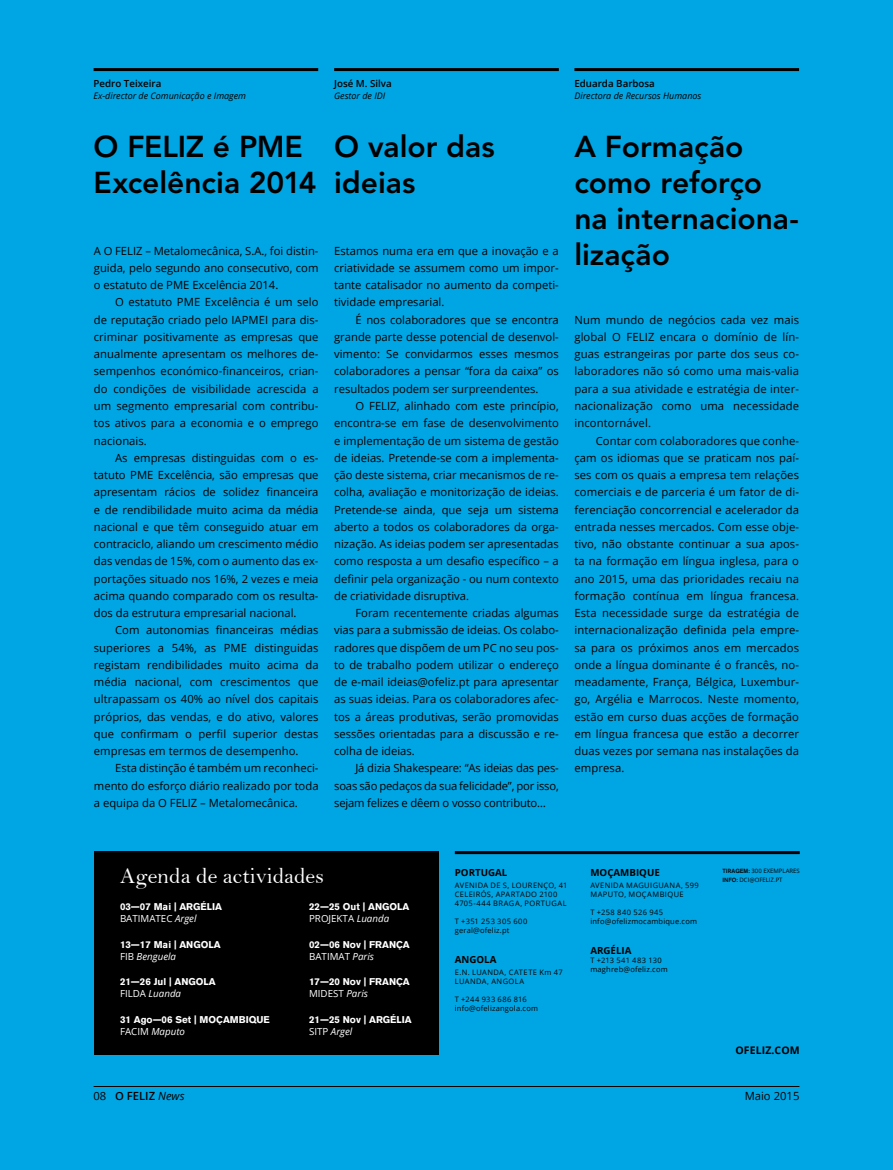
<style>
.page{position:relative;width:893px;height:1170px;background:#fff}
.page>*{position:absolute;margin:0;border:0;box-sizing:border-box;transform-origin:0 0}
.Head{font:800 30px/36px "Avenir LT Std";color:#000}
.Under_Head_01{font:22.5px "Bell";color:#fff}
.TEXT_FINAL{font:11.25px/17.2px "Open Sans";color:#000;text-align:justify}
.TEXT_FINAL-2{font:600 11.25px "Open Sans";color:#000}
.Note_Bold{font:700 10.5px "Open Sans";letter-spacing:.01em;color:#000}
.Date{font:700 9.75px "Akzidenz Grotesk BQ";color:#fff}
.Note_Regular{font:9.75px "Open Sans";color:#fff}
.Note_Regular-2{font:italic 9.75px "Open Sans";color:#fff}
.Note_Bold-2{font:600 9.75px "Open Sans";color:#000}
.Note_Bold-3{font:700 9.75px "Open Sans";color:#000}
.Note_Bold-4{font:italic 9px "Open Sans";color:#000}
.Note_Regular-3{font:italic 9px "Open Sans";color:#000}
.NOTES_Frutiger{font:7.5px "Open Sans";letter-spacing:.045em;color:#000}
.NOTES_Frutiger-2{font:7.5px "Open Sans";letter-spacing:.025em;color:#000}
.Note_Regular-4{font:6px "Open Sans";color:#000}
.s1{font-style:italic}
.s2{font-style:normal}
.s3{font-family:"Akzidenz Grotesk BQ";font-weight:500}
.s4{font-weight:400}
.s5{font-weight:400;font-style:italic}
</style>
<div class="page">
<div style="left:0;top:0;width:893px;height:1169px;background:#00a5e3"></div>
<hr style="left:94px;top:68px;width:224px;height:3px;background:#000">
<hr style="left:334px;top:68px;width:225px;height:3px;background:#000">
<hr style="left:574px;top:68px;width:225px;height:3px;background:#000">
<div style="left:94px;top:851px;width:344px;height:203px;background:#000"></div>
<hr style="left:455px;top:851px;width:345px;height:3px;background:#000">
<hr style="left:94px;top:1085px;width:705px;height:1px;background:#000">
<p class="Note_Bold-2" style="left:94px;top:76px;width:69px">Pedro Teixeira</p>
<p class="Note_Bold-4" style="left:94px;top:89px;width:154px">Ex-director de Comunicação e Imagem</p>
<p class="Note_Bold-2" style="left:334px;top:76px;width:59px">José M. Silva</p>
<p class="Note_Regular-3" style="left:334px;top:89px;width:53px">Gestor de IDI</p>
<p class="Note_Bold-2" style="left:574px;top:76px;width:82px">Eduarda Barbosa</p>
<p class="Note_Bold-4" style="left:574px;top:89px;width:129px">Directora de Recursos Humanos</p>
<p class="Head" style="left:94px;top:128px;width:224px">O FELIZ é PME<br>Excelência 2014</p>
<p class="TEXT_FINAL" style="left:94px;top:242px;width:226px">A O FELIZ – Metalomecânica, S.A., foi distin&shy;guida, pelo segundo ano consecutivo, com o estatuto de PME Excelência 2014.</p>
<p class="TEXT_FINAL" style="left:94px;top:293px;width:226px;text-indent:21px">O estatuto PME Excelência é um selo de reputação criado pelo IAPMEI para dis&shy;criminar positivamente as empresas que anualmente apresentam os melhores de&shy;sempenhos económico-financeiros, crian&shy;do condições de visibilidade acrescida a um segmento empresarial com contribu&shy;tos ativos para a economia e o emprego nacionais.</p>
<p class="TEXT_FINAL" style="left:94px;top:449px;width:226px;text-indent:21px">As empresas distinguidas com o es&shy;tatuto PME Excelência, são empresas que apresentam rácios de solidez financeira e de rendibilidade muito acima da média nacional e que têm conseguido atuar em contraciclo, aliando um crescimento médio das vendas de 15%, com o aumento das ex&shy;portações situado nos 16%, 2 vezes e meia acima quando comparado com os resulta&shy;dos da estrutura empresarial nacional.</p>
<p class="TEXT_FINAL" style="left:94px;top:621px;width:226px;text-indent:21px">Com autonomias financeiras médias superiores a 54%, as PME distinguidas registam rendibilidades muito acima da média nacional, com crescimentos que ultrapassam os 40% ao nível dos capitais próprios, das vendas, e do ativo, valores que confirmam o perfil superior destas empresas em termos de desempenho.</p>
<p class="TEXT_FINAL" style="left:94px;top:759px;width:226px;text-indent:21px">Esta distinção é também um reconheci&shy;mento do esforço diário realizado por toda a equipa da O FELIZ – Metalomecânica.</p>
<p class="Head" style="left:334px;top:128px;width:162px">O valor das ideias</p>
<p class="TEXT_FINAL" style="left:334px;top:242px;width:226px">Estamos numa era em que a inovação e a criatividade se assumem como um impor&shy;tante catalisador no aumento da competi&shy;tividade empresarial.</p>
<p class="TEXT_FINAL" style="left:334px;top:311px;width:226px;text-indent:21px">É nos colaboradores que se encontra grande parte desse potencial de desenvol&shy;vimento: Se convidarmos esses mesmos colaboradores a pensar “fora da caixa” os resultados podem ser surpreendentes.</p>
<p class="TEXT_FINAL" style="left:334px;top:397px;width:226px;text-indent:21px">O FELIZ, alinhado com este princípio, encontra-se em fase de desenvolvimento e implementação de um sistema de gestão de ideias. Pretende-se com a implementa&shy;ção deste sistema, criar mecanismos de re&shy;colha, avaliação e monitorização de ideias.<br>Pretende-se ainda, que seja um sistema aberto a todos os colaboradores da orga&shy;nização. As ideias podem ser apresentadas como resposta a um desafio específico – a definir pela organização - ou num contexto de criatividade disruptiva.</p>
<p class="TEXT_FINAL" style="left:334px;top:604px;width:226px;text-indent:21px">Foram recentemente criadas algumas vias para a submissão de ideias. Os colabo&shy;radores que dispõem de um PC no seu pos&shy;to de trabalho podem utilizar o endereço de e-mail ideias@ofeliz.pt para apresentar as suas ideias. Para os colaboradores afec&shy;tos a áreas produtivas, serão promovidas sessões orientadas para a discussão e re&shy;colha de ideias.</p>
<p class="TEXT_FINAL" style="left:334px;top:759px;width:226px;text-indent:21px">Já dizia Shakespeare: “As ideias das pes&shy;soas são pedaços da sua felicidade”, por isso, sejam felizes e dêem o vosso contributo…</p>
<p class="Head" style="left:574px;top:128px;width:226px">A Formação como reforço na internaciona&shy;lização</p>
<p class="TEXT_FINAL" style="left:574px;top:311px;width:226px">Num mundo de negócios cada vez mais global O FELIZ encara o domínio de lín&shy;guas estrangeiras por parte dos seus co&shy;laboradores não só como uma mais-valia para a sua atividade e estratégia de inter&shy;nacionalização como uma necessidade incontornável.</p>
<p class="TEXT_FINAL" style="left:574px;top:431px;width:226px;text-indent:21px">Contar com colaboradores que conhe&shy;çam os idiomas que se praticam nos paí&shy;ses com os quais a empresa tem relações comerciais e de parceria é um fator de di&shy;ferenciação concorrencial e acelerador da entrada nesses mercados. Com esse obje&shy;tivo, não obstante continuar a sua apos&shy;ta na formação em língua inglesa, para o ano 2015, uma das prioridades recaiu na formação contínua em língua francesa.<br>Esta necessidade surge da estratégia de internacionalização definida pela empre&shy;sa para os próximos anos em mercados onde a língua dominante é o francês, no&shy;meadamente, França, Bélgica, Luxembur&shy;go, Argélia e Marrocos. Neste momento, estão em curso duas acções de formação em língua francesa que estão a decorrer duas vezes por semana nas instalações da empresa.</p>
<p class="Under_Head_01" style="left:120px;top:862px;width:206px">Agenda de actividades</p>
<p class="Date" style="left:120px;top:901px;width:104px">03—07 Mai | ARGÉLIA</p>
<p class="Note_Regular" style="left:120px;top:911px;width:78px">BATIMATEC <span class="s1">Argel</span></p>
<p class="Date" style="left:120px;top:938px;width:102px">13—17 Mai | ANGOLA</p>
<p class="Note_Regular-2" style="left:120px;top:949px;width:58px"><span class="s2">FIB</span> Benguela</p>
<p class="Date" style="left:309px;top:901px;width:102px">22—25 Out | ANGOLA</p>
<p class="Note_Regular" style="left:309px;top:911px;width:82px">PROJEKTA <span class="s1">Luanda</span></p>
<p class="Date" style="left:309px;top:938px;width:102px">02—06 Nov | FRANÇA</p>
<p class="Note_Regular" style="left:309px;top:949px;width:67px">BATIMAT <span class="s1">Paris</span></p>
<p class="Date" style="left:309px;top:976px;width:102px">17—20 Nov | FRANÇA</p>
<p class="Note_Regular" style="left:309px;top:987px;width:60px">MIDEST <span class="s1">Paris</span></p>
<p class="Date" style="left:309px;top:1013px;width:104px">21—25 Nov | ARGÉLIA</p>
<p class="Note_Regular-2" style="left:309px;top:1024px;width:45px"><span class="s2">SITP</span> Argel</p>
<p class="Date" style="left:120px;top:976px;width:97px">21—26 Jul | ANGOLA</p>
<p class="Note_Regular-2" style="left:120px;top:987px;width:63px"><span class="s2">FILDA</span> Luanda</p>
<p class="Date" style="left:120px;top:1013px;width:151px">31 Ago—06 Set | MOÇAMBIQUE</p>
<p class="Note_Regular-2" style="left:120px;top:1024px;width:66px"><span class="s2">FACIM</span> Maputo</p>
<p class="Note_Bold-3" style="left:455px;top:865px;width:54px">PORTUGAL</p>
<p class="NOTES_Frutiger" style="left:455px;top:880px;width:114px">AVENIDA DE S, LOURENÇO, 41</p>
<p class="NOTES_Frutiger" style="left:455px;top:889px;width:104px">CELEIRÓS, APARTADO 2100</p>
<p class="NOTES_Frutiger" style="left:455px;top:898px;width:113px">4705-444 BRAGA, PORTUGAL</p>
<p class="NOTES_Frutiger" style="left:455px;top:916px;width:74px">T +351 253 305 600</p>
<p class="NOTES_Frutiger-2" style="left:455px;top:925px;width:56px">geral@ofeliz.pt</p>
<p class="Note_Bold-3" style="left:455px;top:952px;width:43px">ANGOLA</p>
<p class="NOTES_Frutiger" style="left:455px;top:966px;width:109px">E.N. LUANDA, CATETE Km 47</p>
<p class="NOTES_Frutiger" style="left:455px;top:975px;width:71px">LUANDA, ANGOLA</p>
<p class="NOTES_Frutiger" style="left:455px;top:993px;width:74px">T +244 933 686 816</p>
<p class="NOTES_Frutiger-2" style="left:455px;top:1002px;width:85px">info@ofelizangola.com</p>
<p class="Note_Bold-3" style="left:590px;top:865px;width:71px">MOÇAMBIQUE</p>
<p class="NOTES_Frutiger" style="left:590px;top:880px;width:110px">AVENIDA MAGUIGUANA, 599</p>
<p class="NOTES_Frutiger" style="left:590px;top:889px;width:95px">MAPUTO, MOÇAMBIQUE</p>
<p class="NOTES_Frutiger" style="left:590px;top:907px;width:74px">T +258 840 526 945</p>
<p class="NOTES_Frutiger-2" style="left:590px;top:916px;width:108px">info@ofelizmocambique.com</p>
<p class="Note_Bold-3" style="left:590px;top:943px;width:43px">ARGÉLIA</p>
<p class="NOTES_Frutiger" style="left:590px;top:954px;width:73px">T +213 541 483 130</p>
<p class="NOTES_Frutiger-2" style="left:590px;top:963px;width:79px">maghreb@ofeliz.com</p>
<p class="Note_Regular-4" style="left:722px;top:867px;width:79px"><span class="s3">TIRAGEM:</span> 300 EXEMPLARES</p>
<p class="Note_Regular-4" style="left:722px;top:875px;width:62px"><span class="s3">INFO:</span> DCI@OFELIZ.PT</p>
<p class="Note_Bold" style="left:735px;top:1043px;width:66px">OFELIZ.COM</p>
<p class="TEXT_FINAL-2" style="left:94px;top:1088px;width:92px"><span class="s4">08</span> O FELIZ <span class="s5">News</span></p>
<p class="TEXT_FINAL" style="left:745px;top:1087px;width:56px">Maio 2015</p>
</div>
